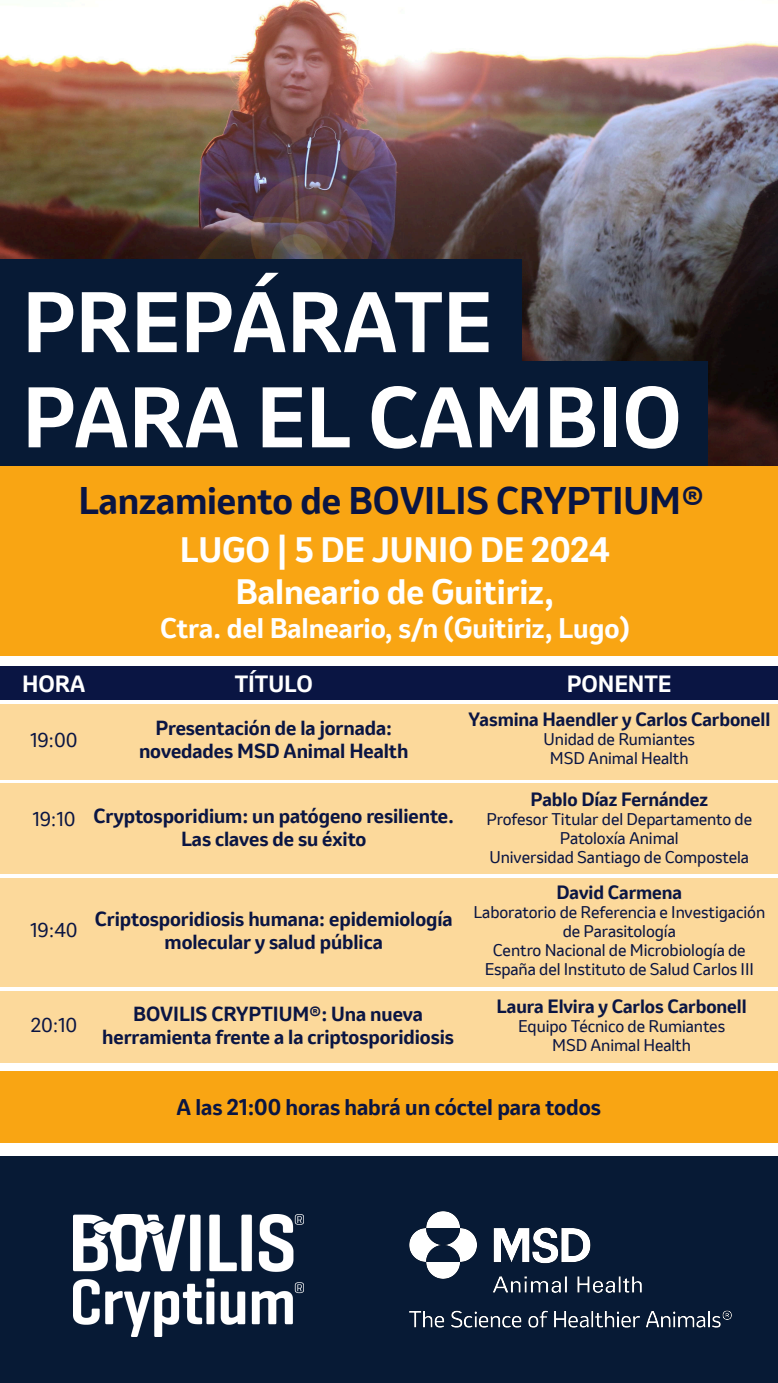
<style>
.page{position:relative;width:778px;height:1383px;background:#fff}
.page>*{position:absolute;margin:0;border:0;box-sizing:border-box;transform-origin:0 0}
.t1{font:700 79.2px/95.1px "Invention";color:#fff}
.t2{font:700 36px "Invention";letter-spacing:-.005em;color:#0a1543}
.t3{font:700 33px/42.3px "Invention";letter-spacing:-.005em;color:#fff;text-align:center}
.t4{font:700 26.4px "Invention";letter-spacing:-.005em;color:#fff}
.t5{font:700 21.9px "Invention";letter-spacing:-.005em;color:#fff}
.t6{font:700 21.3px "Invention";letter-spacing:-.005em;color:#0a1543}
.t7{font:700 19.2px/22.8px "Invention";letter-spacing:-.005em;color:#0a1543;text-align:center}
.t8{font:18.6px "Invention";letter-spacing:-.005em;color:#0a1543}
.t9{font:700 18px "Invention";letter-spacing:-.005em;color:#0a1543}
.t10{font:15.9px/18.9px "Invention";letter-spacing:-.005em;color:#0a1543;text-align:center}
</style>
<div class="page">
<img style="left:0;top:0;width:778px;height:466px">
<div style="left:0;top:259px;width:521px;height:107px;background:#071a35"></div>
<div style="left:0;top:361px;width:707px;height:108px;background:#071a35"></div>
<div style="left:0;top:466px;width:778px;height:190px;background:#f9a513"></div>
<div style="left:0;top:1156px;width:778px;height:226px;background:#071a35"></div>
<img style="left:409px;top:1211px;width:323px;height:117px">
<img style="left:73px;top:1214px;width:231px;height:121px">
<div style="left:0;top:666px;width:778px;height:33px;background:#0a1543"></div>
<div style="left:0;top:783px;width:778px;height:91px;background:#fcd99b"></div>
<div style="left:0;top:704px;width:778px;height:76px;background:#fcd99b"></div>
<div style="left:0;top:877px;width:778px;height:109px;background:#fcd99b"></div>
<div style="left:0;top:991px;width:778px;height:72px;background:#fcd99b"></div>
<div style="left:0;top:1071px;width:778px;height:72px;background:#f9a513"></div>
<h1 class="t1" style="left:22px;top:275px;width:661px">PREPÁRATE<br>PARA EL CAMBIO</h1>
<h2 class="t2" style="left:78px;top:474px;width:627px">Lanzamiento de BOVILIS CRYPTIUM®</h2>
<h3 class="t3" style="left:180px;top:528px;width:431px">LUGO | 5 DE JUNIO DE 2024<br>Balneario de Guitiriz,</h3>
<h3 class="t4" style="left:160px;top:609px;width:471px">Ctra. del Balneario, s/n (Guitiriz, Lugo)</h3>
<h3 class="t5" style="left:22px;top:667px;width:65px">HORA</h3>
<h3 class="t5" style="left:235px;top:667px;width:80px">TÍTULO</h3>
<h3 class="t5" style="left:567px;top:667px;width:106px">PONENTE</h3>
<p class="t7" style="left:139px;top:717px;width:271px">Presentación de la jornada: novedades MSD Animal Health</p>
<p class="t9" style="left:468px;top:706px;width:303px">Yasmina Haendler y Carlos Carbonell</p>
<p class="t10" style="left:543px;top:730px;width:153px">Unidad de Rumiantes<br>MSD Animal Health</p>
<p class="t8" style="left:30px;top:726px;width:49px">19:00</p>
<p class="t8" style="left:32px;top:806px;width:45px">19:10</p>
<p class="t7" style="left:93px;top:804px;width:362px">Cryptosporidium: un patógeno resiliente.<br>Las claves de su éxito</p>
<p class="t8" style="left:30px;top:917px;width:49px">19:40</p>
<p class="t7" style="left:95px;top:907px;width:359px">Criptosporidiosis humana: epidemiología molecular y salud pública</p>
<p class="t8" style="left:31px;top:1012px;width:48px">20:10</p>
<p class="t7" style="left:102px;top:1002px;width:353px">BOVILIS CRYPTIUM®: Una nueva herramienta frente a la criptosporidiosis</p>
<p class="t9" style="left:530px;top:786px;width:179px">Pablo Díaz Fernández</p>
<p class="t10" style="left:486px;top:809px;width:267px">Profesor Titular del Departamento de<br>Patoloxía Animal<br>Universidad Santiago de Compostela</p>
<p class="t9" style="left:556px;top:879px;width:127px">David Carmena</p>
<p class="t10" style="left:473px;top:902px;width:293px">Laboratorio de Referencia e Investigación de Parasitología<br>Centro Nacional de Microbiología de España del Instituto de Salud Carlos III</p>
<p class="t9" style="left:496px;top:993px;width:251px">Laura Elvira y Carlos Carbonell</p>
<p class="t10" style="left:518px;top:1016px;width:208px">Equipo Técnico de Rumiantes<br>MSD Animal Health</p>
<h3 class="t6" style="left:176px;top:1091px;width:426px">A las 21:00 horas habrá un cóctel para todos</h3>
</div>
